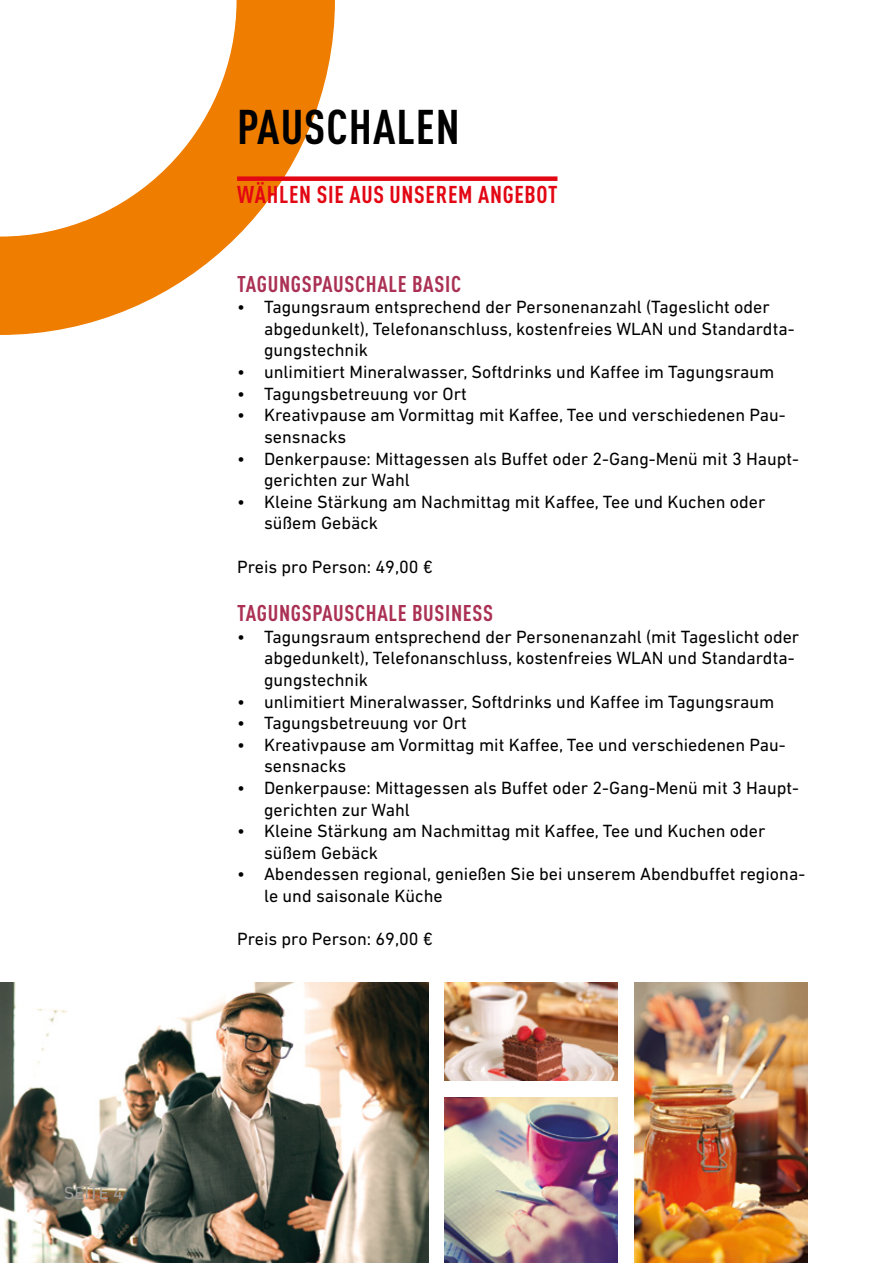
<style>
.page{position:relative;width:893px;height:1263px;background:#fff}
.page>*{position:absolute;margin:0;border:0;box-sizing:border-box;transform-origin:0 0}
.t1{font:700 condensed 48px "DINOT";letter-spacing:.02em;color:#000}
.t2{font:700 condensed 24px "DINOT";letter-spacing:.03em;color:#e30613}
.t3{font:700 condensed 22.5px "DINOT";letter-spacing:.03em;color:#aa3154}
.t4{font:18px/21.6px "DIN Next LT Pro";color:#000}
.t5{font:18px "DIN Next LT Pro";color:#9d9d9c}
</style>
<div class="page">
<img style="left:635px;top:982px;width:173px;height:281px">
<img style="left:444px;top:1098px;width:174px;height:165px">
<img style="left:444px;top:982px;width:174px;height:98px">
<img style="left:0;top:982px;width:428px;height:281px">
<svg style="left:0;top:0;width:335px;height:335px"></svg>
<div style="left:237px;top:176px;width:320px;height:5px;background:#e30613"></div>
<p class="t5" style="left:64px;top:1183px;width:61px">SEITE 4</p>
<h1 class="t1" style="left:237px;top:92px;width:224px">PAUSCHALEN</h1>
<h2 class="t2" style="left:237px;top:177px;width:322px">WÄHLEN SIE AUS UNSEREM ANGEBOT</h2>
<p class="t3" style="left:237px;top:267px;width:225px">TAGUNGSPAUSCHALE BASIC</p>
<p class="t4" style="left:264px;top:296px;width:532px;text-indent:-27px">• Tagungsraum entsprechend der Personenanzahl (Tageslicht oder abgedunkelt), Telefonanschluss, kostenfreies WLAN und Standardta&shy;gungstechnik</p>
<p class="t4" style="left:237px;top:361px;width:539px">• unlimitiert Mineralwasser, Softdrinks und Kaffee im Tagungsraum</p>
<p class="t4" style="left:237px;top:383px;width:231px">• Tagungsbetreuung vor Ort</p>
<p class="t4" style="left:264px;top:404px;width:523px;text-indent:-27px">• Kreativpause am Vormittag mit Kaffee, Tee und verschiedenen Pau&shy;sensnacks</p>
<p class="t4" style="left:264px;top:447px;width:536px;text-indent:-27px">• Denkerpause: Mittagessen als Buffet oder 2-Gang-Menü mit 3 Haupt&shy;gerichten zur Wahl</p>
<p class="t4" style="left:264px;top:491px;width:503px;text-indent:-27px">• Kleine Stärkung am Nachmittag mit Kaffee, Tee und Kuchen oder süßem Gebäck</p>
<p class="t4" style="left:237px;top:555px;width:197px">Preis pro Person: 49,00 €</p>
<p class="t3" style="left:237px;top:597px;width:257px">TAGUNGSPAUSCHALE BUSINESS</p>
<p class="t4" style="left:264px;top:626px;width:537px;text-indent:-27px">• Tagungsraum entsprechend der Personenanzahl (mit Tageslicht oder abgedunkelt), Telefonanschluss, kostenfreies WLAN und Standardta&shy;gungstechnik</p>
<p class="t4" style="left:237px;top:690px;width:539px">• unlimitiert Mineralwasser, Softdrinks und Kaffee im Tagungsraum</p>
<p class="t4" style="left:237px;top:712px;width:231px">• Tagungsbetreuung vor Ort</p>
<p class="t4" style="left:264px;top:734px;width:523px;text-indent:-27px">• Kreativpause am Vormittag mit Kaffee, Tee und verschiedenen Pau&shy;sensnacks</p>
<p class="t4" style="left:264px;top:777px;width:536px;text-indent:-27px">• Denkerpause: Mittagessen als Buffet oder 2-Gang-Menü mit 3 Haupt&shy;gerichten zur Wahl</p>
<p class="t4" style="left:264px;top:820px;width:503px;text-indent:-27px">• Kleine Stärkung am Nachmittag mit Kaffee, Tee und Kuchen oder süßem Gebäck</p>
<p class="t4" style="left:264px;top:863px;width:543px;text-indent:-27px">• Abendessen regional, genießen Sie bei unserem Abendbuffet regiona&shy;le und saisonale Küche</p>
<p class="t4" style="left:237px;top:928px;width:197px">Preis pro Person: 69,00 €</p>
</div>
